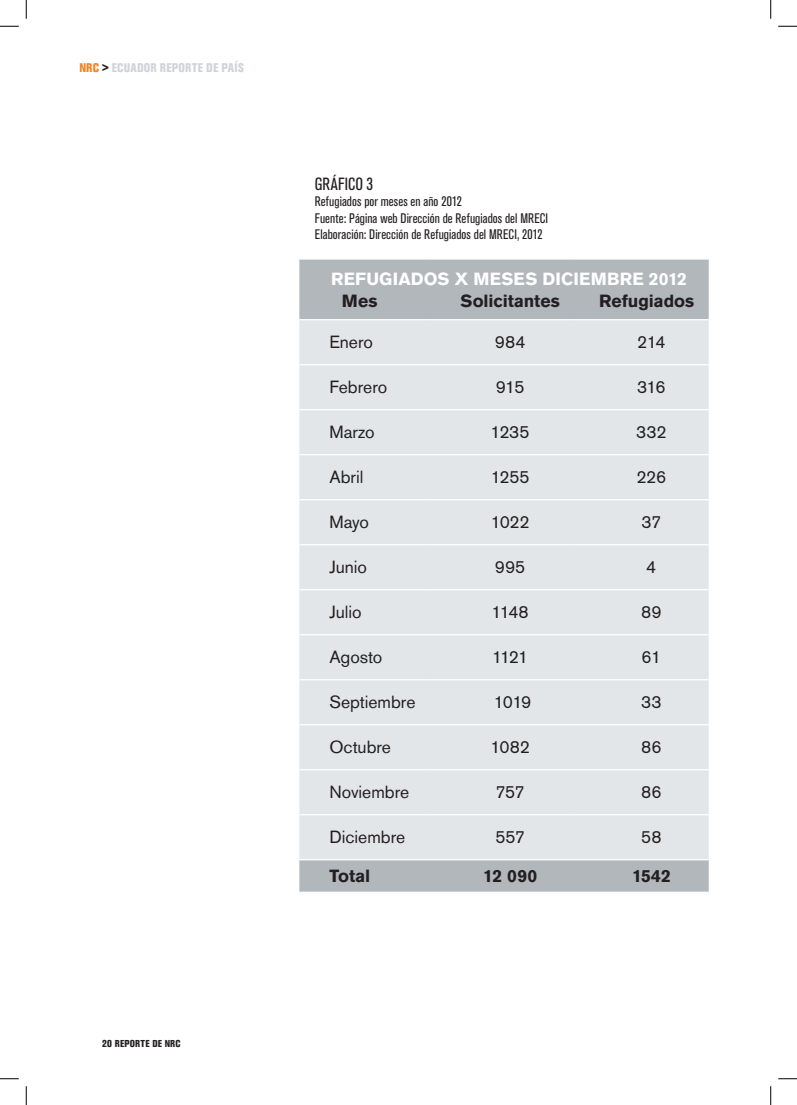
<style>
.page{position:relative;width:797px;height:1105px;background:#fff}
.page>*{position:absolute;margin:0;border:0;box-sizing:border-box;transform-origin:0 0}
.t1{font:17.5px "Akzidenz Grotesk BQ";letter-spacing:-.015em;color:#231f20}
.t2{font:700 17.5px "Akzidenz Grotesk BQ";letter-spacing:-.01em;color:#231f20}
.t3{font:700 17.5px "Akzidenz Grotesk BQ";letter-spacing:.01em;color:#fff}
.t4{font:condensed 17.5px "Akzidenz Grotesk BQ";letter-spacing:.015em;color:#231f20}
.t5{font:condensed 13.75px/16.5px "Akzidenz Grotesk BQ";letter-spacing:.005em;color:#231f20}
.t6{font:800 condensed 12.5px "Akzidenz Grotesk BE";letter-spacing:.015em;color:#d0d4d8}
.t7{font:800 condensed 10px "Akzidenz Grotesk BE";letter-spacing:.02em;color:#231f20}
.s1{color:#f58220}
.s2{color:#231f20}
</style>
<div class="page">
<div style="left:299px;top:260px;width:409px;height:632px;background:#b2b7bb"></div>
<div style="left:299px;top:320px;width:409px;height:539px;background:#e3e6e8"></div>
<hr style="left:299px;top:319px;width:127px;height:1px;background:#fff">
<hr style="left:426px;top:319px;width:143px;height:1px;background:#fff">
<hr style="left:569px;top:319px;width:139px;height:1px;background:#fff">
<hr style="left:299px;top:364px;width:127px;height:1px;background:#fff">
<hr style="left:426px;top:364px;width:143px;height:1px;background:#fff">
<hr style="left:569px;top:364px;width:139px;height:1px;background:#fff">
<hr style="left:299px;top:409px;width:127px;height:1px;background:#fff">
<hr style="left:426px;top:409px;width:143px;height:1px;background:#fff">
<hr style="left:569px;top:409px;width:139px;height:1px;background:#fff">
<hr style="left:299px;top:454px;width:127px;height:1px;background:#fff">
<hr style="left:426px;top:454px;width:143px;height:1px;background:#fff">
<hr style="left:569px;top:454px;width:139px;height:1px;background:#fff">
<hr style="left:299px;top:499px;width:127px;height:1px;background:#fff">
<hr style="left:426px;top:499px;width:143px;height:1px;background:#fff">
<hr style="left:569px;top:499px;width:139px;height:1px;background:#fff">
<hr style="left:299px;top:544px;width:127px;height:1px;background:#fff">
<hr style="left:426px;top:544px;width:143px;height:1px;background:#fff">
<hr style="left:569px;top:544px;width:139px;height:1px;background:#fff">
<hr style="left:299px;top:589px;width:127px;height:1px;background:#fff">
<hr style="left:426px;top:589px;width:143px;height:1px;background:#fff">
<hr style="left:569px;top:589px;width:139px;height:1px;background:#fff">
<hr style="left:299px;top:634px;width:127px;height:1px;background:#fff">
<hr style="left:426px;top:634px;width:143px;height:1px;background:#fff">
<hr style="left:569px;top:634px;width:139px;height:1px;background:#fff">
<hr style="left:299px;top:679px;width:127px;height:1px;background:#fff">
<hr style="left:426px;top:679px;width:143px;height:1px;background:#fff">
<hr style="left:569px;top:679px;width:139px;height:1px;background:#fff">
<hr style="left:299px;top:724px;width:127px;height:1px;background:#fff">
<hr style="left:426px;top:724px;width:143px;height:1px;background:#fff">
<hr style="left:569px;top:724px;width:139px;height:1px;background:#fff">
<hr style="left:299px;top:769px;width:127px;height:1px;background:#fff">
<hr style="left:426px;top:769px;width:143px;height:1px;background:#fff">
<hr style="left:569px;top:769px;width:139px;height:1px;background:#fff">
<hr style="left:299px;top:814px;width:127px;height:1px;background:#fff">
<hr style="left:426px;top:814px;width:143px;height:1px;background:#fff">
<hr style="left:569px;top:814px;width:139px;height:1px;background:#fff">
<hr style="left:299px;top:859px;width:127px;height:1px;background:#fff">
<hr style="left:426px;top:859px;width:143px;height:1px;background:#fff">
<hr style="left:569px;top:859px;width:139px;height:1px;background:#fff">
<svg style="left:0;top:25px;width:19px;height:2px"></svg>
<svg style="left:778px;top:25px;width:19px;height:2px"></svg>
<svg style="left:0;top:1078px;width:19px;height:1px"></svg>
<svg style="left:778px;top:1078px;width:19px;height:1px"></svg>
<svg style="left:25px;top:0;width:2px;height:19px"></svg>
<svg style="left:25px;top:1086px;width:2px;height:19px"></svg>
<svg style="left:770px;top:0;width:1px;height:19px"></svg>
<svg style="left:770px;top:1086px;width:1px;height:19px"></svg>
<p class="t6" style="left:79px;top:60px;width:166px"><span class="s1">NRC</span> <span class="s2">&gt;</span> ECUADOR REPORTE DE PAÍS</p>
<p class="t7" style="left:102px;top:1037px;width:80px">20 REPORTE DE NRC</p>
<p class="t4" style="left:315px;top:174px;width:60px">Gráfic o 3</p>
<p class="t5" style="left:315px;top:194px;width:235px">Refugiados por meses en año 2012<br>Fuente: Página web Dirección de Refugiados del MRECI<br>Elaboración: Dirección de Refugiados del MRECI, 2012</p>
<p class="t3" style="left:331px;top:268px;width:357px">Refugiados X meses Diciembre 2012</p>
<p class="t2" style="left:342px;top:291px;width:37px">Mes</p>
<p class="t2" style="left:460px;top:291px;width:101px">Solicitantes</p>
<p class="t2" style="left:599px;top:291px;width:96px">Refugiados</p>
<p class="t1" style="left:329px;top:332px;width:45px">Enero</p>
<p class="t1" style="left:495px;top:332px;width:32px">984</p>
<p class="t1" style="left:637px;top:332px;width:30px">214</p>
<p class="t1" style="left:329px;top:377px;width:59px">Febrero</p>
<p class="t1" style="left:496px;top:377px;width:30px">915</p>
<p class="t1" style="left:637px;top:377px;width:30px">316</p>
<p class="t1" style="left:329px;top:422px;width:47px">Marzo</p>
<p class="t1" style="left:490px;top:422px;width:41px">1235</p>
<p class="t1" style="left:636px;top:422px;width:32px">332</p>
<p class="t1" style="left:329px;top:467px;width:35px">Abril</p>
<p class="t1" style="left:490px;top:467px;width:41px">1255</p>
<p class="t1" style="left:636px;top:467px;width:31px">226</p>
<p class="t1" style="left:329px;top:512px;width:41px">Mayo</p>
<p class="t1" style="left:490px;top:512px;width:40px">1022</p>
<p class="t1" style="left:641px;top:512px;width:21px">37</p>
<p class="t1" style="left:329px;top:557px;width:39px">Junio</p>
<p class="t1" style="left:495px;top:557px;width:32px">995</p>
<p class="t1" style="left:646px;top:557px;width:12px">4</p>
<p class="t1" style="left:329px;top:602px;width:34px">Julio</p>
<p class="t1" style="left:491px;top:602px;width:39px">1148</p>
<p class="t1" style="left:641px;top:602px;width:22px">89</p>
<p class="t1" style="left:329px;top:647px;width:55px">Agosto</p>
<p class="t1" style="left:492px;top:647px;width:38px">1121</p>
<p class="t1" style="left:641px;top:647px;width:21px">61</p>
<p class="t1" style="left:329px;top:692px;width:88px">Septiembre</p>
<p class="t1" style="left:494px;top:692px;width:39px">1019</p>
<p class="t1" style="left:641px;top:692px;width:22px">33</p>
<p class="t1" style="left:329px;top:737px;width:63px">Octubre</p>
<p class="t1" style="left:490px;top:737px;width:41px">1082</p>
<p class="t1" style="left:641px;top:737px;width:22px">86</p>
<p class="t1" style="left:329px;top:782px;width:81px">Noviembre</p>
<p class="t1" style="left:495px;top:782px;width:31px">757</p>
<p class="t1" style="left:641px;top:782px;width:22px">86</p>
<p class="t1" style="left:329px;top:827px;width:77px">Diciembre</p>
<p class="t1" style="left:495px;top:827px;width:31px">557</p>
<p class="t1" style="left:641px;top:827px;width:22px">58</p>
<p class="t2" style="left:329px;top:866px;width:42px">Total</p>
<p class="t2" style="left:483px;top:866px;width:56px">12 090</p>
<p class="t2" style="left:632px;top:866px;width:40px">1542</p>
</div>
